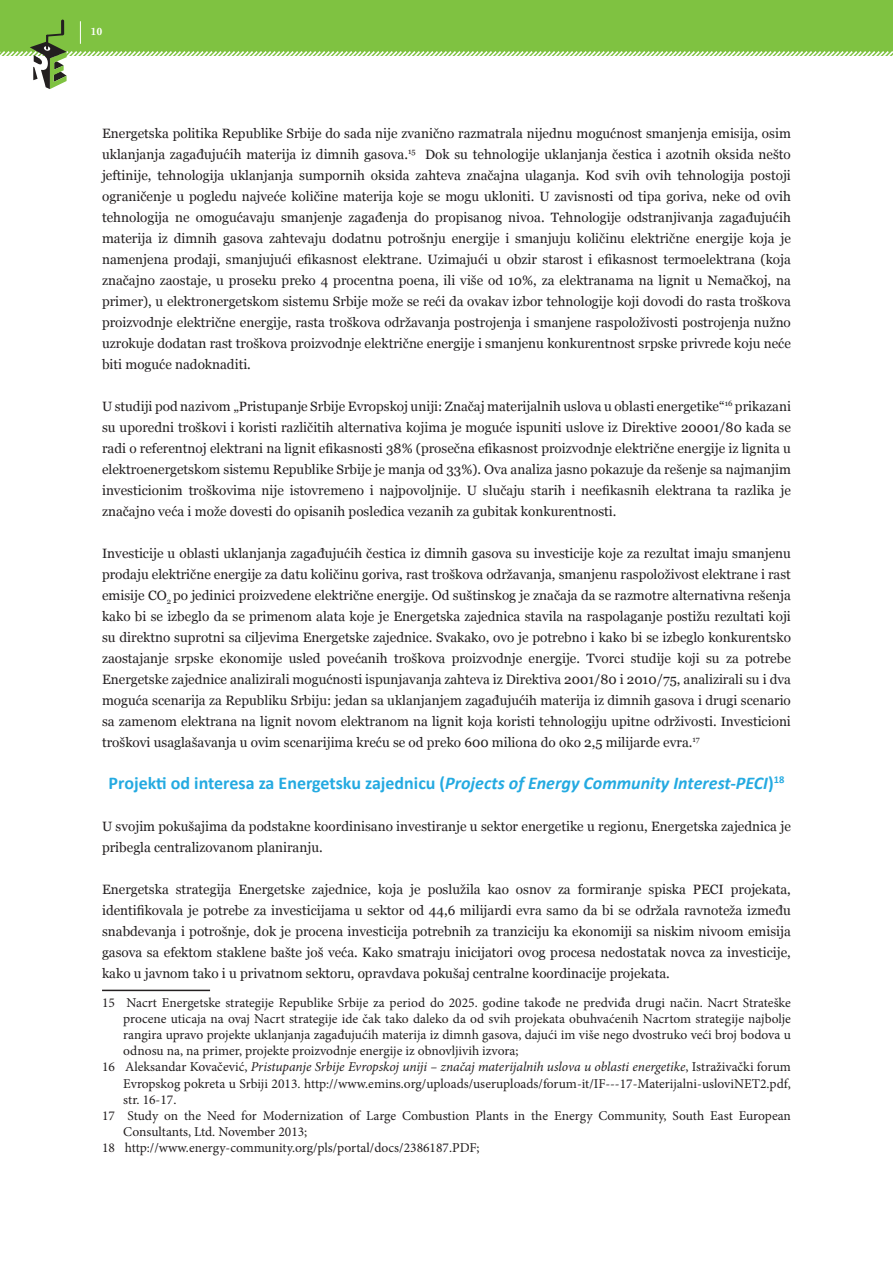
<style>
.page{position:relative;width:893px;height:1263px;background:#fff}
.page>*{position:absolute;margin:0;border:0;box-sizing:border-box;transform-origin:0 0}
.Heading_2{font:700 18px "Calibri";color:#24aae1}
.t1{font:13.5px/21px "Georgia";color:#231f20;text-align:justify}
.t2{font:13.5px/16.2px "Minion Pro";color:#231f20;text-align:justify}
.t3{font:700 10.5px "Century Schoolbook";color:#fff}
.s1{font-style:italic}
</style>
<div class="page">
<div style="left:0;top:0;width:893px;height:55px;background:#7fc241"></div>
<svg style="left:0;top:21px;width:893px;height:68px"></svg>
<hr style="left:61px;top:20px;width:3px;height:15px;background:#231f20;border-radius:2px">
<hr style="left:102px;top:990px;width:108px;height:1px;background:#231f20">
<p class="t3" style="left:90px;top:23px;width:14px">10</p>
<p class="t1" style="left:102px;top:123px;width:690px">Energetska politika Republike Srbije do sada nije zvanično razmatrala nijednu mogućnost smanjenja emisija, osim uklanjanja zagađujućih materija iz dimnih gasova.<sup>15</sup> Dok su tehnologije uklanjanja čestica i azotnih oksida nešto jeftinije, tehnologija uklanjanja sumpornih oksida zahteva značajna ulaganja. Kod svih ovih tehnologija postoji ograničenje u pogledu najveće količine materija koje se mogu ukloniti. U zavisnosti od tipa goriva, neke od ovih tehnologija ne omogućavaju smanjenje zagađenja do propisanog nivoa. Tehnologije odstranjivanja zagađujućih materija iz dimnih gasova zahtevaju dodatnu potrošnju energije i smanjuju količinu električne energije koja je namenjena prodaji, smanjujući efikasnost elektrane. Uzimajući u obzir starost i efikasnost termoelektrana (koja značajno zaostaje, u proseku preko 4 procentna poena, ili više od 10%, za elektranama na lignit u Nemačkoj, na primer), u elektronergetskom sistemu Srbije može se reći da ovakav izbor tehnologije koji dovodi do rasta troškova proizvodnje električne energije, rasta troškova održavanja postrojenja i smanjene raspoloživosti postrojenja nužno uzrokuje dodatan rast troškova proizvodnje električne energije i smanjenu konkurentnost srpske privrede koju neće biti moguće nadoknaditi.</p>
<p class="t1" style="left:102px;top:396px;width:690px">U studiji pod nazivom „Pristupanje Srbije Evropskoj uniji: Značaj materijalnih uslova u oblasti energetike“<sup>16</sup> prikazani su uporedni troškovi i koristi različitih alternativa kojima je moguće ispuniti uslove iz Direktive 20001/80 kada se radi o referentnoj elektrani na lignit efikasnosti 38% (prosečna efikasnost proizvodnje električne energije iz lignita u elektroenergetskom sistemu Republike Srbije je manja od 33%). Ova analiza jasno pokazuje da rešenje sa najmanjim investicionim troškovima nije istovremeno i najpovoljnije. U slučaju starih i neefikasnih elektrana ta razlika je značajno veća i može dovesti do opisanih posledica vezanih za gubitak konkurentnosti.</p>
<p class="t1" style="left:102px;top:543px;width:690px">Investicije u oblasti uklanjanja zagađujućih čestica iz dimnih gasova su investicije koje za rezultat imaju smanjenu prodaju električne energije za datu količinu goriva, rast troškova održavanja, smanjenu raspoloživost elektrane i rast emisije CO<sub>2</sub> po jedinici proizvedene električne energije. Od suštinskog je značaja da se razmotre alternativna rešenja kako bi se izbeglo da se primenom alata koje je Energetska zajednica stavila na raspolaganje postižu rezultati koji su direktno suprotni sa ciljevima Energetske zajednice. Svakako, ovo je potrebno i kako bi se izbeglo konkurentsko zaostajanje srpske ekonomije usled povećanih troškova proizvodnje energije. Tvorci studije koji su za potrebe Energetske zajednice analizirali mogućnosti ispunjavanja zahteva iz Direktiva 2001/80 i 2010/75, analizirali su i dva moguća scenarija za Republiku Srbiju: jedan sa uklanjanjem zagađujućih materija iz dimnih gasova i drugi scenario sa zamenom elektrana na lignit novom elektranom na lignit koja koristi tehnologiju upitne održivosti. Investicioni troškovi usaglašavanja u ovim scenarijima kreću se od preko 600 miliona do oko 2,5 milijarde evra.<sup>17</sup></p>
<p class="Heading_2" style="left:109px;top:771px;width:677px">Projekti od interesa za Energetsku zajednicu (<span class="s1">Projects of Energy Community Interest-PECI</span>)<sup>18</sup></p>
<p class="t1" style="left:102px;top:816px;width:690px">U svojim pokušajima da podstakne koordinisano investiranje u sektor energetike u regionu, Energetska zajednica je pribegla centralizovanom planiranju.</p>
<p class="t1" style="left:102px;top:879px;width:690px">Energetska strategija Energetske zajednice, koja je poslužila kao osnov za formiranje spiska PECI projekata, identifikovala je potrebe za investicijama u sektor od 44,6 milijardi evra samo da bi se održala ravnoteža između snabdevanja i potrošnje, dok je procena investicija potrebnih za tranziciju ka ekonomiji sa niskim nivoom emisija gasova sa efektom staklene bašte još veća. Kako smatraju inicijatori ovog procesa nedostatak novca za investicije, kako u javnom tako i u privatnom sektoru, opravdava pokušaj centralne koordinacije projekata.</p>
<p class="t2" style="left:123px;top:994px;width:669px;text-indent:-21px">15 Nacrt Energetske strategije Republike Srbije za period do 2025. godine takođe ne predviđa drugi način. Nacrt Strateške procene uticaja na ovaj Nacrt strategije ide čak tako daleko da od svih projekata obuhvaćenih Nacrtom strategije najbolje rangira upravo projekte uklanjanja zagađujućih materija iz dimnh gasova, dajući im više nego dvostruko veći broj bodova u odnosu na, na primer, projekte proizvodnje energije iz obnovljivih izvora;</p>
<p class="t2" style="left:123px;top:1059px;width:669px;text-indent:-21px">16 Aleksandar Kovačević, <span class="s1">Pristupanje Srbije Evropskoj uniji – značaj materijalnih uslova u oblasti energetike</span>, Istraživački forum Evropskog pokreta u Srbiji 2013. http://www.emins.org/uploads/useruploads/forum-it/IF---17-Materijalni-usloviNET2.pdf, str. 16-17.</p>
<p class="t2" style="left:123px;top:1108px;width:669px;text-indent:-21px">17 Study on the Need for Modernization of Large Combustion Plants in the Energy Community, South East European<br>Consultants, Ltd. November 2013;</p>
<p class="t2" style="left:102px;top:1140px;width:379px">18 http://www.energy-community.org/pls/portal/docs/2386187.PDF;</p>
</div>
